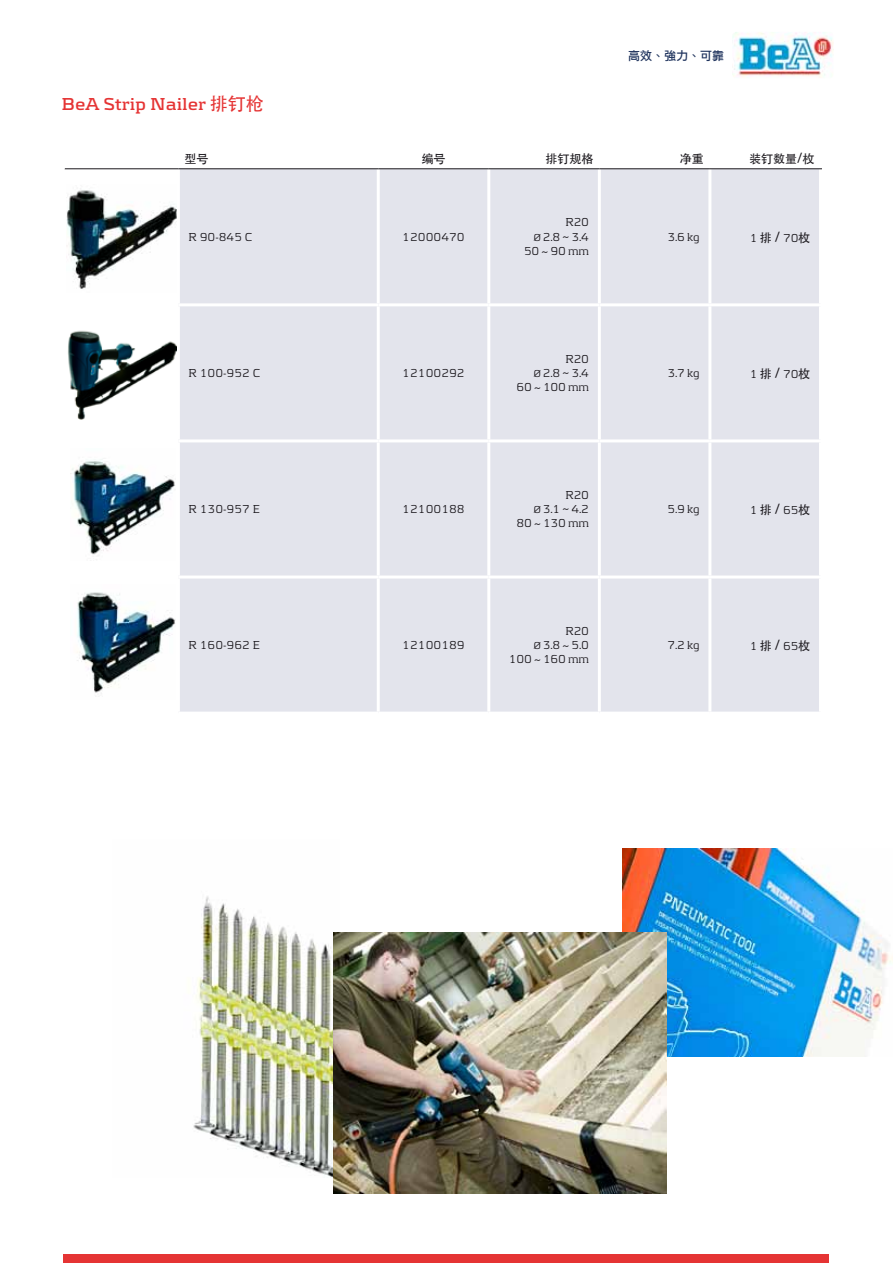
<style>
.page{position:relative;width:893px;height:1263px;background:#fff}
.page>*{position:absolute;margin:0;border:0;box-sizing:border-box;transform-origin:0 0}
.t1{font:700 18px "Be AEL";color:#e53434}
.t2{font:12px/14.4px "Be AEL";color:#1a171c;text-align:right}
.t3{font:12px/14.4px "Be AEL";letter-spacing:-.02em;color:#1a171c;text-align:right}
.t4{font:500 12px "ST Heiti TC";color:#1a171c}
.t5{font:12px "Li Hei Pro";color:#1f335d}
.s1{font-family:"ST Heiti TC";font-weight:500}
.s2{font-size:10.5px}
</style>
<div class="page">
<div style="left:64px;top:1254px;width:765px;height:9px;background:#e53434"></div>
<img style="left:732px;top:32px;width:101px;height:46px">
<div style="left:180px;top:169px;width:639px;height:543px;background:#e3e4ec"></div>
<hr style="left:377px;top:169px;width:3px;height:134px;background:#fff">
<hr style="left:487px;top:169px;width:3px;height:134px;background:#fff">
<hr style="left:598px;top:169px;width:3px;height:134px;background:#fff">
<hr style="left:708px;top:169px;width:3px;height:134px;background:#fff">
<hr style="left:178px;top:303px;width:200px;height:3px;background:#fff">
<hr style="left:378px;top:303px;width:111px;height:3px;background:#fff">
<hr style="left:377px;top:306px;width:3px;height:133px;background:#fff">
<hr style="left:489px;top:303px;width:110px;height:3px;background:#fff">
<hr style="left:487px;top:306px;width:3px;height:133px;background:#fff">
<hr style="left:599px;top:303px;width:111px;height:3px;background:#fff">
<hr style="left:598px;top:306px;width:3px;height:133px;background:#fff">
<hr style="left:710px;top:303px;width:112px;height:3px;background:#fff">
<hr style="left:708px;top:306px;width:3px;height:133px;background:#fff">
<hr style="left:178px;top:439px;width:200px;height:3px;background:#fff">
<hr style="left:378px;top:439px;width:111px;height:3px;background:#fff">
<hr style="left:377px;top:442px;width:3px;height:133px;background:#fff">
<hr style="left:489px;top:439px;width:110px;height:3px;background:#fff">
<hr style="left:487px;top:442px;width:3px;height:133px;background:#fff">
<hr style="left:599px;top:439px;width:111px;height:3px;background:#fff">
<hr style="left:598px;top:442px;width:3px;height:133px;background:#fff">
<hr style="left:710px;top:439px;width:112px;height:3px;background:#fff">
<hr style="left:708px;top:442px;width:3px;height:133px;background:#fff">
<hr style="left:178px;top:575px;width:200px;height:3px;background:#fff">
<hr style="left:378px;top:575px;width:111px;height:3px;background:#fff">
<hr style="left:377px;top:578px;width:3px;height:134px;background:#fff">
<hr style="left:489px;top:575px;width:110px;height:3px;background:#fff">
<hr style="left:487px;top:578px;width:3px;height:134px;background:#fff">
<hr style="left:599px;top:575px;width:111px;height:3px;background:#fff">
<hr style="left:598px;top:578px;width:3px;height:134px;background:#fff">
<hr style="left:710px;top:575px;width:112px;height:3px;background:#fff">
<hr style="left:708px;top:578px;width:3px;height:134px;background:#fff">
<hr style="left:65px;top:168px;width:113px;height:1px;background:#1a171c">
<hr style="left:178px;top:168px;width:200px;height:1px;background:#1a171c">
<hr style="left:378px;top:168px;width:111px;height:1px;background:#1a171c">
<hr style="left:489px;top:168px;width:110px;height:1px;background:#1a171c">
<hr style="left:599px;top:168px;width:111px;height:1px;background:#1a171c">
<hr style="left:710px;top:168px;width:112px;height:1px;background:#1a171c">
<img style="left:66px;top:190px;width:111px;height:99px">
<img style="left:68px;top:330px;width:109px;height:90px">
<img style="left:70px;top:459px;width:105px;height:96px">
<img style="left:77px;top:592px;width:99px;height:102px">
<img style="left:623px;top:848px;width:270px;height:209px">
<img style="left:193px;top:896px;width:141px;height:281px">
<img style="left:334px;top:932px;width:332px;height:261px">
<p class="t5" style="left:628px;top:50px;width:97px">高效、強力、可靠</p>
<h1 class="t1" style="left:62px;top:94px;width:204px">BeA Strip Nailer <span class="s1">排钉枪</span></h1>
<p class="t4" style="left:184px;top:152px;width:26px">型号</p>
<p class="t4" style="left:422px;top:152px;width:25px">编号</p>
<p class="t4" style="left:545px;top:152px;width:49px">排钉规格</p>
<p class="t4" style="left:680px;top:152px;width:25px">净重</p>
<p class="t4" style="left:749px;top:152px;width:67px">装钉数量/枚</p>
<p class="t2" style="left:189px;top:230px;width:65px">R 90-845 C</p>
<p class="t2" style="left:402px;top:230px;width:64px">12000470</p>
<p class="t2" style="left:524px;top:215px;width:67px">R20<br><span class="s2">Ø</span> 2.8 ~ 3.4<br>50 ~ 90 mm</p>
<p class="t2" style="left:667px;top:230px;width:34px">3.6 kg</p>
<p class="t2" style="left:750px;top:230px;width:62px">1 <span class="s1">排 /</span> 70<span class="s1">枚</span></p>
<p class="t2" style="left:189px;top:366px;width:73px">R 100-952 C</p>
<p class="t2" style="left:402px;top:366px;width:64px">12100292</p>
<p class="t3" style="left:516px;top:351px;width:74px">R20<br><span class="s2">Ø</span> 2.8 ~ 3.4<br>60 ~ 100 mm</p>
<p class="t2" style="left:667px;top:366px;width:34px">3.7 kg</p>
<p class="t2" style="left:750px;top:366px;width:62px">1 <span class="s1">排 /</span> 70<span class="s1">枚</span></p>
<p class="t2" style="left:189px;top:502px;width:73px">R 130-957 E</p>
<p class="t2" style="left:402px;top:502px;width:64px">12100188</p>
<p class="t3" style="left:516px;top:487px;width:74px">R20<br><span class="s2">Ø</span> 3.1 ~ 4.2<br>80 ~ 130 mm</p>
<p class="t2" style="left:667px;top:502px;width:34px">5.9 kg</p>
<p class="t2" style="left:750px;top:503px;width:62px">1 <span class="s1">排 /</span> 65<span class="s1">枚</span></p>
<p class="t2" style="left:189px;top:638px;width:73px">R 160-962 E</p>
<p class="t2" style="left:402px;top:638px;width:64px">12100189</p>
<p class="t3" style="left:509px;top:623px;width:82px">R20<br><span class="s2">Ø</span> 3.8 ~ 5.0<br>100 ~ 160 mm</p>
<p class="t2" style="left:667px;top:638px;width:34px">7.2 kg</p>
<p class="t2" style="left:750px;top:639px;width:62px">1 <span class="s1">排 /</span> 65<span class="s1">枚</span></p>
</div>
